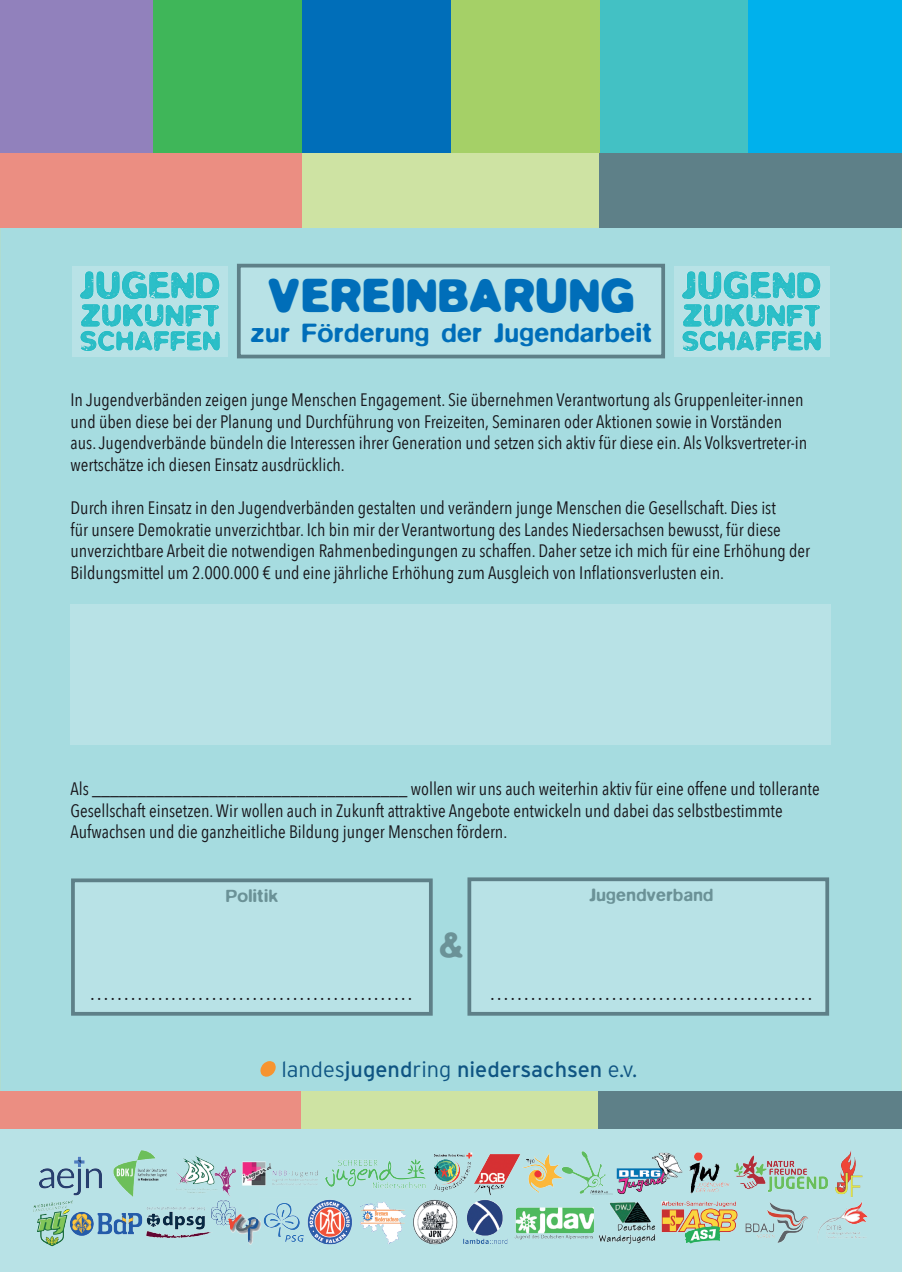
<style>
.page{position:relative;width:902px;height:1272px;background:#fff}
.page>*{position:absolute;margin:0;border:0;box-sizing:border-box;transform-origin:0 0}
.t1{font:700 45px "Blur";letter-spacing:.025em;color:#006eb9}
.t2{font:500 36px "Blur";color:#6b9297}
.t3{font:500 27px "Blur";letter-spacing:.025em;color:#006eb9}
.t4{font:22.5px "Avenir Next Condensed";color:#17151a}
.t5{font:21.83px "Interstate Plus";color:#0f5583}
.t6{font:18px/21.6px "Avenir Next Condensed";color:#17151a}
.t7{font:500 18px "Blur";letter-spacing:.025em;color:#6b9297}
.s1{font-weight:300}
</style>
<div class="page">
<div style="left:0;top:0;width:901px;height:1271px;background:#a6dce0"></div>
<div style="left:71px;top:878px;width:361px;height:137px;background:#b8e2e6;border:4px solid #5e8088"></div>
<div style="left:467px;top:877px;width:362px;height:138px;background:#b8e2e6;border:4px solid #5e8088"></div>
<div style="left:237px;top:264px;width:428px;height:94px;background:#b8e2e6;border:4px solid #5e8088"></div>
<div style="left:673px;top:265px;width:156px;height:91px;background:#b8e2e6"></div>
<div style="left:72px;top:265px;width:156px;height:91px;background:#b8e2e6"></div>
<div style="left:0;top:1113px;width:901px;height:158px;background:#b8e2e6"></div>
<svg style="left:260px;top:1061px;width:16px;height:15px"></svg>
<div style="left:0;top:0;width:153px;height:153px;background:#9181bc"></div>
<div style="left:153px;top:0;width:149px;height:153px;background:#3fb659"></div>
<div style="left:302px;top:0;width:149px;height:153px;background:#006eb9"></div>
<div style="left:451px;top:0;width:149px;height:153px;background:#a5d067"></div>
<div style="left:600px;top:0;width:148px;height:153px;background:#43c1c4"></div>
<div style="left:748px;top:0;width:153px;height:153px;background:#00b1ec"></div>
<div style="left:0;top:153px;width:302px;height:74px;background:#eb8e82"></div>
<div style="left:302px;top:153px;width:298px;height:74px;background:#cee3a3"></div>
<div style="left:600px;top:153px;width:301px;height:74px;background:#5e8088"></div>
<img style="left:33px;top:1150px;width:835px;height:97px">
<div style="left:0;top:1091px;width:301px;height:37px;background:#eb8e82"></div>
<div style="left:301px;top:1091px;width:297px;height:37px;background:#cee3a3"></div>
<div style="left:598px;top:1091px;width:303px;height:37px;background:#5e8088"></div>
<img style="left:682px;top:271px;width:138px;height:86px">
<img style="left:81px;top:271px;width:138px;height:86px">
<div style="left:70px;top:604px;width:760px;height:141px;background:#b8e2e6"></div>
<h1 class="t1" style="left:268px;top:263px;width:367px">VEREINBARUNG</h1>
<h3 class="t3" style="left:250px;top:317px;width:403px">zur Förderung der Jugendarbeit</h3>
<p class="t6" style="left:70px;top:388px;width:738px">In Jugendverbänden zeigen junge Menschen Engagement. Sie übernehmen Verantwortung als Gruppenleiter-innen und üben diese bei der Planung und Durchführung von Freizeiten, Seminaren oder Aktionen sowie in Vorständen aus. Jugendverbände bündeln die Interessen ihrer Generation und setzen sich aktiv für diese ein. Als Volksvertreter-in wertschätze ich diesen Einsatz ausdrücklich.</p>
<p class="t6" style="left:70px;top:496px;width:741px">Durch ihren Einsatz in den Jugendverbänden gestalten und verändern junge Menschen die Gesellschaft. Dies ist<br>für unsere Demokratie unverzichtbar. Ich bin mir der Verantwortung des Landes Niedersachsen bewusst, für diese unverzichtbare Arbeit die notwendigen Rahmenbedingungen zu schaffen. Daher setze ich mich für eine Erhöhung der Bildungsmittel um 2.000.000 € und eine jährliche Erhöhung zum Ausgleich von Inflationsverlusten ein.</p>
<p class="t6" style="left:70px;top:777px;width:750px">Als ___________________________________ wollen wir uns auch weiterhin aktiv für eine offene und tollerante<br>Gesellschaft einsetzen. Wir wollen auch in Zukunft attraktive Angebote entwickeln und dabei das selbstbestimmte<br>Aufwachsen und die ganzheitliche Bildung junger Menschen fördern.</p>
<p class="t7" style="left:226px;top:885px;width:53px">Politik</p>
<p class="t7" style="left:589px;top:884px;width:125px">Jugendverband</p>
<h2 class="t2" style="left:439px;top:924px;width:25px">&amp;</h2>
<p class="t4" style="left:89px;top:972px;width:325px">…………………………………………</p>
<p class="t4" style="left:489px;top:972px;width:325px">…………………………………………</p>
<p class="t5" style="left:281px;top:1056px;width:357px"><span class="s1">landes</span>jugend<span class="s1">ring</span> niedersachsen <span class="s1">e.v.</span></p>
</div>
